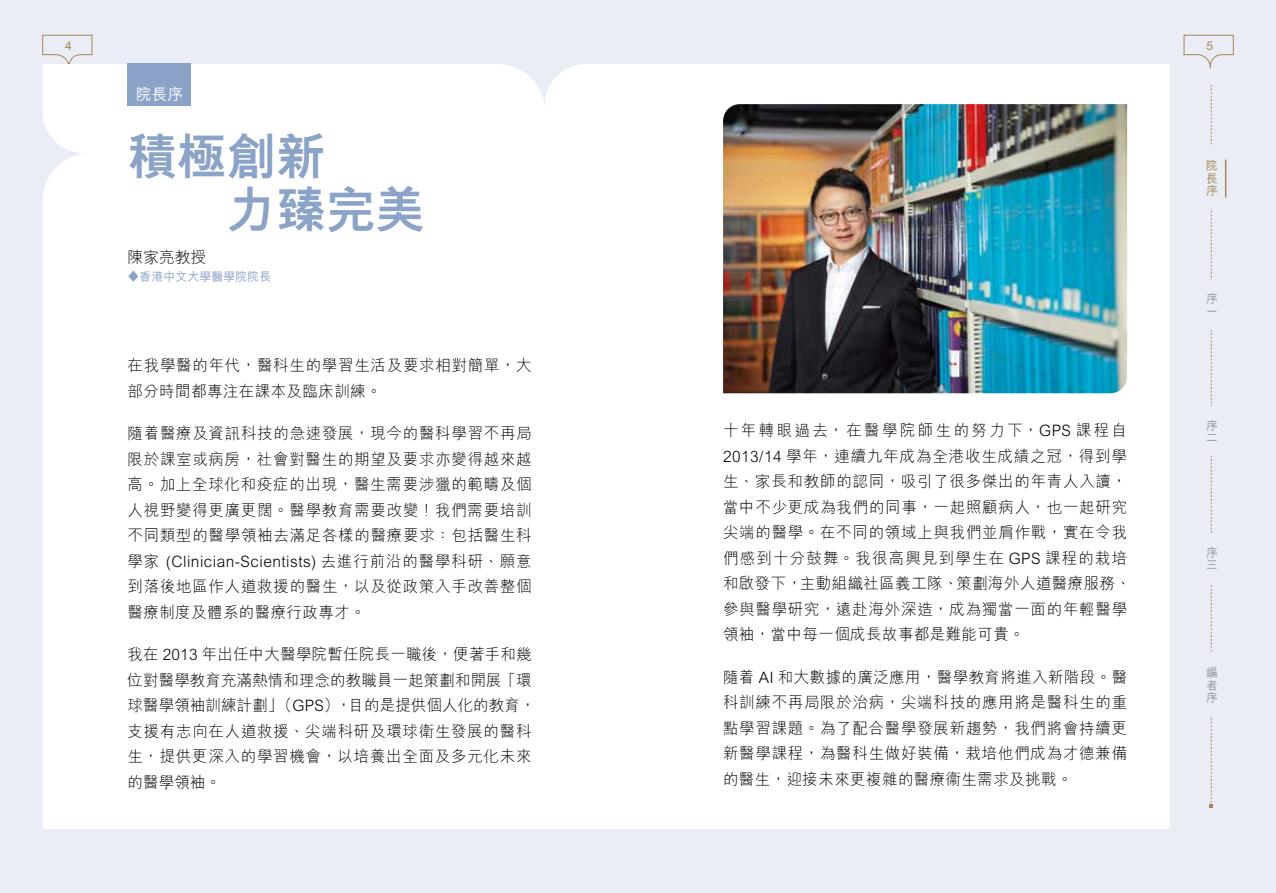
<style>
.page{position:relative;width:1276px;height:893px;background:#eaedf5}
.page>*{position:absolute;margin:0;border:0;box-sizing:border-box;transform-origin:0 0}
.t1{font:800 49.5px/52.7px "M Hei HK";color:#8ba3c7}
.t2{font:300 15.75px/25.5px "M Hei HK";letter-spacing:.05em;color:#000}
.t3{font:300 15.75px/25.5px "M Hei HK";letter-spacing:.02em;color:#000}
.t4{font:500 15.75px "M Hei HK";color:#fff}
.t5{font:500 12px "M Hei HK";color:#8ba3c7}
.t6{font:500 12px/12.3px "M Hei HK";color:#9fa0a0}
.t7{font:500 12px/12.3px "M Hei HK";color:#b49158;text-align:justify}
</style>
<div class="page">
<div style="left:43px;top:64px;width:1126px;height:765px;background:#fff"></div>
<div style="left:128px;top:64px;width:63px;height:42px;background:#8ba3c7"></div>
<img style="left:723px;top:104px;width:404px;height:289px">
<p class="t7" style="left:65px;top:39px;width:8px">4</p>
<p class="t4" style="left:136px;top:82px;width:49px">院長序</p>
<h1 class="t1" style="left:227px;top:130px;width:199px;text-indent:-99px">積極創新<br>力臻完美</h1>
<p class="t2" style="left:128px;top:244px;width:80px">陳家亮教授</p>
<p class="t5" style="left:128px;top:268px;width:145px">◆香港中文大學醫學院院長</p>
<p class="t2" style="left:128px;top:352px;width:405px">在我學醫的年代，醫科生的學習生活及要求相對簡單，大部分時間都專注在課本及臨床訓練。</p>
<p class="t2" style="left:128px;top:420px;width:406px;text-align:justify">隨着醫療及資訊科技的急速發展，現今的醫科學習不再局限於課室或病房，社會對醫生的期望及要求亦變得越來越高。加上全球化和疫症的出現，醫生需要涉獵的範疇及個人視野變得更廣更闊。醫學教育需要改變！我們需要培訓不同類型的醫學領袖去滿足各樣的醫療要求：包括醫生科學家 (Clinician-Scientists) 去進行前沿的醫學科研、願意到落後地區作人道救援的醫生，以及從政策入手改善整個醫療制度及體系的醫療行政專才。</p>
<p class="t3" style="left:128px;top:641px;width:409px">我在 2013 年出任中大醫學院暫任院長一職後，便著手和幾位對醫學教育充滿熱情和理念的教職員一起策劃和開展「環球醫學領袖訓練計劃」（GPS），目的是提供個人化的教育，支援有志向在人道救援、尖端科研及環球衛生發展的醫科生，提供更深入的學習機會，以培養出全面及多元化未來的醫學領袖。</p>
<p class="t2" style="left:723px;top:417px;width:409px">十年轉眼過去，在醫學院師生的努力下，GPS 課程自<br>2013/14 學年，連續九年成為全港收生成績之冠，得到學生、家長和教師的認同，吸引了很多傑出的年青人入讀，當中不少更成為我們的同事，一起照顧病人，也一起研究尖端的醫學。在不同的領域上與我們並肩作戰，實在令我們感到十分鼓舞。我很高興見到學生在 GPS 課程的栽培和啟發下，主動組織社區義工隊、策劃海外人道醫療服務、參與醫學研究，遠赴海外深造，成為獨當一面的年輕醫學領袖，當中每一個成長故事都是難能可貴。</p>
<p class="t2" style="left:723px;top:664px;width:406px;text-align:justify">隨着 AI 和大數據的廣泛應用，醫學教育將進入新階段。醫科訓練不再局限於治病，尖端科技的應用將是醫科生的重點學習課題。為了配合醫學發展新趨勢，我們將會持續更新醫學課程，為醫科生做好裝備，栽培他們成為才德兼備的醫生，迎接未來更複雜的醫療衞生需求及挑戰。</p>
<p class="t7" style="left:1206px;top:39px;width:8px">5</p>
<p class="t7" style="left:1206px;top:159px;width:12px">院長序</p>
<p class="t6" style="left:1206px;top:292px;width:12px">序一</p>
<p class="t6" style="left:1206px;top:418px;width:12px">序二</p>
<p class="t6" style="left:1206px;top:545px;width:12px">序三</p>
<p class="t6" style="left:1206px;top:666px;width:12px;text-align:justify">編者序</p>
</div>
